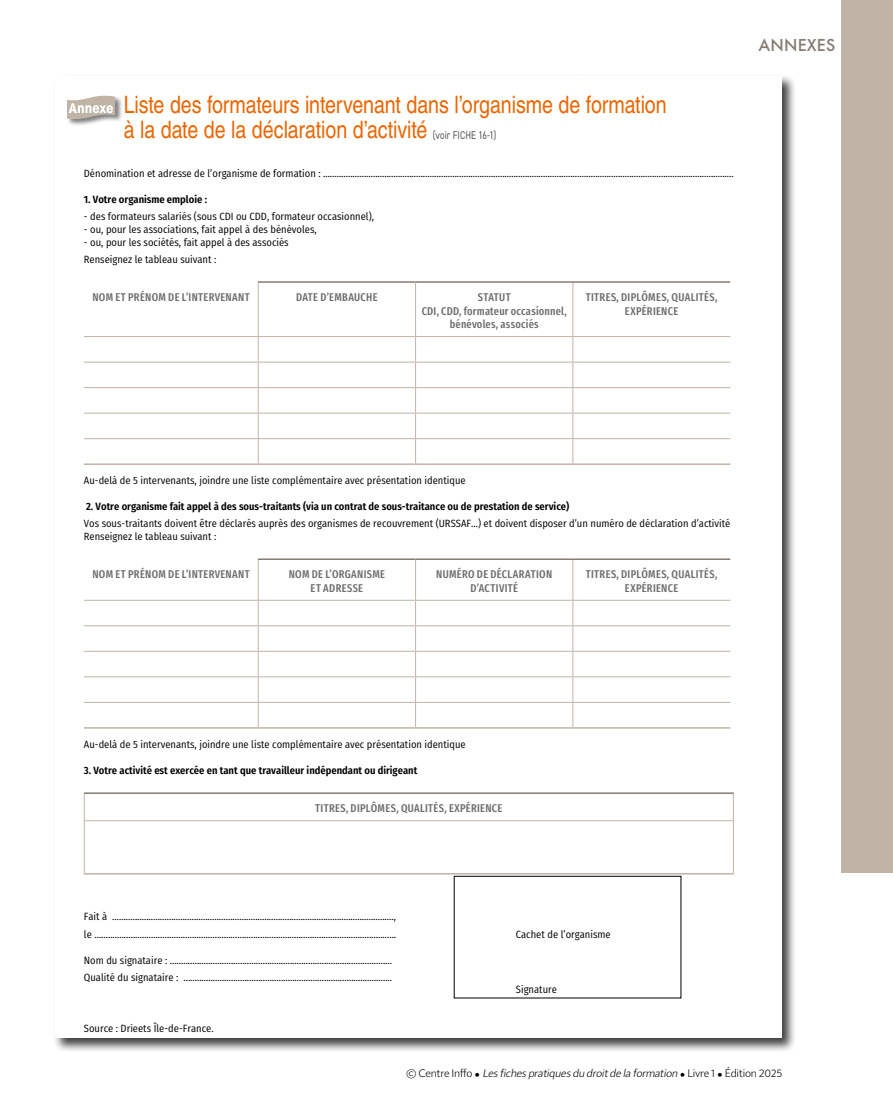
<style>
.page{position:relative;width:893px;height:1106px;background:#fff}
.page>*{position:absolute;margin:0;border:0;box-sizing:border-box;transform-origin:0 0}
.t1{font:24px/25.5px "Nimbus San Con L";letter-spacing:-.005em;color:#ec6500}
.t2{font:500 18px "Futura PT";letter-spacing:.01em;color:#847c73}
.t3{font:500 11.25px/13.5px "Fira Sans Compressed";letter-spacing:.03em;color:#6e6e6e;text-align:center}
.t4{font:italic 300 11.25px "Solitaire MVB Pro";color:#000}
.t5{font:10.5px/17px "Fira Sans Condensed";color:#000}
.t6{font:600 10.5px "Fira Sans Condensed";color:#000}
.s1{font-family:"DIN2014";font-size:11.25px;color:#565655}
.s2{font-style:normal}
.s3{font-style:normal;font-size:15px}
</style>
<div class="page">
<div style="left:53px;top:74px;width:744px;height:978px;background:#000;opacity:.75"></div>
<div style="left:56px;top:77px;width:726px;height:960px;background:#fff"></div>
<div style="left:842px;top:0;width:51px;height:872px;background:#c0b4a7"></div>
<hr style="left:84px;top:463px;width:174px;height:2px;background:#c0b4a7">
<hr style="left:258px;top:463px;width:158px;height:2px;background:#c0b4a7">
<hr style="left:416px;top:463px;width:157px;height:2px;background:#c0b4a7">
<hr style="left:573px;top:463px;width:157px;height:2px;background:#c0b4a7">
<hr style="left:258px;top:281px;width:158px;height:2px;background:#847c73">
<hr style="left:416px;top:281px;width:157px;height:2px;background:#847c73">
<hr style="left:573px;top:281px;width:157px;height:2px;background:#847c73">
<svg style="left:84px;top:282px;width:646px;height:181px"></svg>
<hr style="left:84px;top:727px;width:174px;height:1px;background:#c0b4a7">
<hr style="left:258px;top:727px;width:158px;height:1px;background:#c0b4a7">
<hr style="left:416px;top:727px;width:157px;height:1px;background:#c0b4a7">
<hr style="left:573px;top:727px;width:157px;height:1px;background:#c0b4a7">
<hr style="left:258px;top:558px;width:158px;height:2px;background:#847c73">
<hr style="left:416px;top:558px;width:157px;height:2px;background:#847c73">
<hr style="left:573px;top:558px;width:157px;height:2px;background:#847c73">
<svg style="left:84px;top:559px;width:646px;height:168px"></svg>
<hr style="left:84px;top:873px;width:650px;height:1px;background:#c0b4a7">
<hr style="left:84px;top:792px;width:650px;height:2px;background:#847c73">
<svg style="left:84px;top:794px;width:1px;height:26px"></svg>
<svg style="left:733px;top:794px;width:1px;height:26px"></svg>
<hr style="left:84px;top:820px;width:650px;height:1px;background:#c0b4a7">
<hr style="left:84px;top:821px;width:1px;height:52px;background:#c0b4a7">
<hr style="left:733px;top:821px;width:1px;height:52px;background:#c0b4a7">
<div style="left:66px;top:95px;width:56px;height:31px;background:#000;opacity:.5"></div>
<svg style="left:67px;top:95px;width:48px;height:26px"></svg>
<div style="left:454px;top:876px;width:227px;height:122px;border:1px solid #000"></div>
<h1 class="t1" style="left:124px;top:91px;width:545px">Liste des formateurs intervenant dans l’organisme de formation à la date de la déclaration d’activité <span class="s1">(voir FICHE 16-1)</span></h1>
<p class="t5" style="left:84px;top:165px;width:651px">Dénomination et adresse de l’organisme de formation : .....................................................................................................................................................................................</p>
<p class="t6" style="left:84px;top:191px;width:125px">1. Votre organisme emploie :</p>
<p class="t5" style="left:84px;top:208px;width:292px">- des formateurs salariés (sous CDI ou CDD, formateur occasionnel),</p>
<p class="t5" style="left:84px;top:220px;width:234px">- ou, pour les associations, fait appel à des bénévoles,</p>
<p class="t5" style="left:84px;top:233px;width:206px">- ou, pour les sociétés, fait appel à des associés<br>Renseignez le tableau suivant :</p>
<p class="t3" style="left:92px;top:290px;width:159px">NOM ET PRÉNOM DE L’INTERVENANT</p>
<p class="t3" style="left:296px;top:290px;width:83px">DATE D’EMBAUCHE</p>
<p class="t3" style="left:422px;top:290px;width:147px">STATUT<br>CDI, CDD, formateur occasionnel, bénévoles, associés</p>
<p class="t3" style="left:586px;top:290px;width:133px">TITRES, DIPLÔMES, QUALITÉS,<br>EXPÉRIENCE</p>
<h2 class="t2" style="left:758px;top:34px;width:78px">ANNEXES</h2>
<p class="t5" style="left:84px;top:472px;width:383px">Au-delà de 5 intervenants, joindre une liste complémentaire avec présentation identique</p>
<p class="t6" style="left:86px;top:498px;width:485px">2. Votre organisme fait appel à des sous-traitants (via un contrat de sous-traitance ou de prestation de service)</p>
<p class="t5" style="left:84px;top:516px;width:648px;line-height:12.8px">Vos sous-traitants doivent être déclarés auprès des organismes de recouvrement (URSSAF…) et doivent disposer d’un numéro de déclaration d’activité<br>Renseignez le tableau suivant :</p>
<p class="t3" style="left:92px;top:567px;width:159px">NOM ET PRÉNOM DE L’INTERVENANT</p>
<p class="t3" style="left:289px;top:567px;width:98px">NOM DE L’ORGANISME<br>ET ADRESSE</p>
<p class="t3" style="left:436px;top:567px;width:118px">NUMÉRO DE DÉCLARATION<br>D’ACTIVITÉ</p>
<p class="t3" style="left:586px;top:567px;width:133px">TITRES, DIPLÔMES, QUALITÉS,<br>EXPÉRIENCE</p>
<p class="t5" style="left:84px;top:735px;width:383px">Au-delà de 5 intervenants, joindre une liste complémentaire avec présentation identique</p>
<p class="t6" style="left:84px;top:761px;width:335px">3. Votre activité est exercée en tant que travailleur indépendant ou dirigeant</p>
<p class="t3" style="left:315px;top:801px;width:189px">TITRES, DIPLÔMES, QUALITÉS, EXPÉRIENCE</p>
<p class="t5" style="left:84px;top:907px;width:314px;line-height:17.7px">Fait à …............................................….........................................................................., le …............................................…...................................................................................</p>
<p class="t5" style="left:84px;top:951px;width:310px">Nom du signataire : ..................................................................................................<br>Qualité du signataire : ............................................................................................</p>
<p class="t5" style="left:84px;top:1019px;width:131px">Source : Drieets Île-de-France.</p>
<p class="t5" style="left:516px;top:925px;width:96px">Cachet de l’organisme</p>
<p class="t5" style="left:516px;top:981px;width:43px">Signature</p>
<p class="t4" style="left:406px;top:1065px;width:378px"><span class="s2">© C e n t re I n ffo</span> <span class="s3">•</span> Lesfichespratiquesdu droitde la formation <span class="s3">•</span> <span class="s2">L i v re 1</span> <span class="s3">•</span> <span class="s2">É d i t i o n 2 0 2 5</span></p>
</div>
